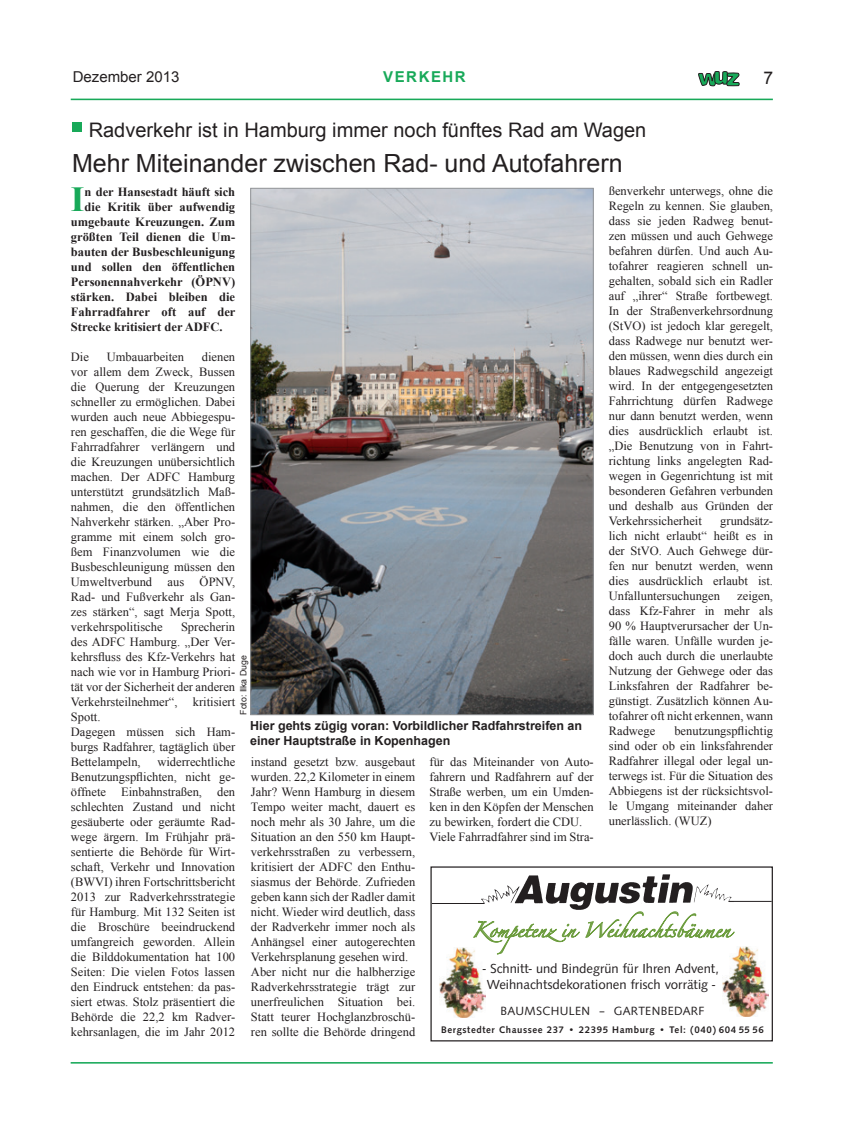
<style>
.page{position:relative;width:844px;height:1134px;background:#fff}
.page>*{position:absolute;margin:0;border:0;box-sizing:border-box;transform-origin:0 0}
.t1{font:700 35.12px "Times New Roman";color:#18a959}
.t2{font:25px "Arial";color:#231f20}
.t3{font:20px "Arial";color:#231f20}
.t4{font:17.5px "Arial";color:#231f20}
.t5{font:15px "Arial";color:#231f20}
.t6{font:700 15px "Arial";letter-spacing:.1em;color:#18a959}
.t7{font:13.62px/16.2px "Syntax";color:#231f20}
.t8{font:12.5px/15px "Times New Roman";color:#231f20;text-align:justify}
.t9{font:700 12.5px "Times New Roman";color:#231f20}
.t10{font:700 12.5px/15px "Arial";color:#231f20}
.t11{font:12.38px "Syntax";letter-spacing:.03em;color:#231f20}
.t12{font:700 9.88px "Syntax";letter-spacing:.06em;color:#231f20}
.t13{font:8.75px "Arial";color:#231f20}
</style>
<div class="page">
<hr style="left:71px;top:1062px;width:701px;height:1px;background:#18a959">
<hr style="left:71px;top:99px;width:701px;height:1px;background:#18a959">
<svg style="left:698px;top:71px;width:41px;height:15px"></svg>
<div style="left:72px;top:122px;width:9px;height:10px;background:#18a959"></div>
<img style="left:252px;top:190px;width:339px;height:523px">
<img style="left:722px;top:946px;width:46px;height:70px">
<img style="left:439px;top:947px;width:46px;height:70px">
<div style="left:430px;top:866px;width:342px;height:175px;border:1px solid #231f20"></div>
<svg style="left:473px;top:912px;width:261px;height:43px"></svg>
<img style="left:481px;top:874px;width:253px;height:38px">
<hr style="left:432px;top:903px;width:52px;height:1px;background:#231f20">
<hr style="left:728px;top:901px;width:43px;height:1px;background:#231f20">
<p class="t5" style="left:73px;top:67px;width:108px">Dezember 2013</p>
<p class="t6" style="left:383px;top:67px;width:84px">VERKEHR</p>
<h3 class="t4" style="left:763px;top:66px;width:11px">7</h3>
<h3 class="t3" style="left:89px;top:117px;width:559px">Radverkehr ist in Hamburg immer noch fünftes Rad am Wagen</h3>
<h2 class="t2" style="left:72px;top:147px;width:552px">Mehr Miteinander zwischen Rad- und Autofahrern</h2>
<h1 class="t1" style="left:71px;top:175px;width:15px">I</h1>
<p class="t9" style="left:85px;top:183px;width:152px">n der Hansestadt häuft sich</p>
<p class="t8" style="left:608px;top:183px;width:166px">ßenverkehr unterwegs, ohne die Regeln zu kennen. Sie glauben, dass sie jeden Radweg benut&shy;zen müssen und auch Gehwege befahren dürfen. Und auch Au&shy;tofahrer reagieren schnell un&shy;gehalten, sobald sich ein Radler auf „ihrer“ Straße fortbewegt.<br>In der Straßenverkehrsordnung (StVO) ist jedoch klar geregelt, dass Radwege nur benutzt wer&shy;den müssen, wenn dies durch ein blaues Radwegschild angezeigt wird. In der entgegengesetzten Fahrrichtung dürfen Radwege nur dann benutzt werden, wenn dies ausdrücklich erlaubt ist. „Die Benutzung von in Fahrt&shy;richtung links angelegten Rad&shy;wegen in Gegenrichtung ist mit besonderen Gefahren verbunden und deshalb aus Gründen der Verkehrssicherheit</p>
<p class="t9" style="left:85px;top:198px;width:152px">die Kritik über aufwendig</p>
<p class="t9" style="left:71px;top:213px;width:166px">umgebaute Kreuzungen. Zum</p>
<p class="t9" style="left:71px;top:228px;width:166px">größten Teil dienen die Um-</p>
<p class="t9" style="left:71px;top:243px;width:166px">bauten der Busbeschleunigung</p>
<p class="t9" style="left:71px;top:258px;width:166px">und sollen den öffentlichen</p>
<p class="t9" style="left:71px;top:273px;width:166px">Personennahverkehr (ÖPNV)</p>
<p class="t9" style="left:71px;top:288px;width:166px">stärken. Dabei bleiben die</p>
<p class="t9" style="left:71px;top:303px;width:166px">Fahrradfahrer oft auf der</p>
<p class="t9" style="left:71px;top:318px;width:153px">Strecke kritisiert der ADFC.</p>
<p class="t8" style="left:71px;top:349px;width:20px">Die</p>
<p class="t8" style="left:107px;top:349px;width:79px">Umbauarbeiten</p>
<p class="t8" style="left:71px;top:349px;width:166px;text-indent:131px">dienen vor allem dem Zweck, Bussen die Querung der Kreuzungen schneller zu ermöglichen. Dabei wurden auch neue Abbiegespu&shy;ren geschaffen, die die Wege für Fahrradfahrer verlängern und die Kreuzungen unübersichtlich machen. Der ADFC Hamburg unterstützt grundsätzlich Maß&shy;nahmen, die den öffentlichen Nahverkehr stärken. „Aber Pro&shy;gramme mit einem solch gro&shy;ßem Finanzvolumen wie die Busbeschleunigung müssen den Umweltverbund aus ÖPNV, Rad- und Fußverkehr als Gan&shy;zes stärken“, sagt Merja Spott, verkehrspolitische</p>
<p class="t8" style="left:608px;top:513px;width:166px;text-indent:111px">grundsätz&shy;lich nicht erlaubt“ heißt es in der StVO. Auch Gehwege dür&shy;fen nur benutzt werden, wenn dies ausdrücklich erlaubt ist.<br>Unfalluntersuchungen</p>
<p class="t8" style="left:608px;top:588px;width:166px;text-indent:128px">zeigen, dass Kfz-Fahrer in mehr als 90 % Hauptverursacher der Un&shy;fälle waren. Unfälle wurden je&shy;doch auch durch die unerlaubte Nutzung der Gehwege oder das Linksfahren der Radfahrer be&shy;günstigt. Zusätzlich können Au&shy;tofahrer oft nicht erkennen, wann Radwege</p>
<p class="t8" style="left:71px;top:619px;width:166px;text-align:left;text-indent:110px">Sprecherin des ADFC Hamburg. „Der Ver&shy;kehrsfluss des Kfz-Verkehrs hat nach wie vor in Hamburg Priori&shy;tät vor der Sicherheit der anderen<br>Verkehrsteilnehmer“, kritisiert<br>Spott.<br>Dagegen müssen sich Ham&shy;burgs Radfahrer, tagtäglich über<br>Bettelampeln,</p>
<p class="t13" style="left:237px;top:715px;width:61px;rotate:-90deg">Foto: Ilka Duge</p>
<p class="t10" style="left:250px;top:719px;width:333px">Hier gehts zügig voran: Vorbildlicher Radfahrstreifen an einer Hauptstraße in Kopenhagen</p>
<p class="t8" style="left:608px;top:723px;width:166px;text-indent:66px">benutzungspflichtig sind oder ob ein linksfahrender Radfahrer illegal oder legal un&shy;terwegs ist. Für die Situation des Abbiegens ist der rücksichtsvol&shy;le Umgang miteinander daher unerlässlich. (WUZ)</p>
<p class="t8" style="left:71px;top:754px;width:166px;text-indent:86px">widerrechtliche Benutzungspflichten, nicht ge&shy;öffnete Einbahnstraßen, den schlechten Zustand und nicht gesäuberte oder geräumte Rad&shy;wege ärgern. Im Frühjahr prä&shy;sentierte die Behörde für Wirt&shy;schaft, Verkehr und Innovation (BWVI) ihren Fortschrittsbericht 2013 zur Radverkehrsstrategie für Hamburg. Mit 132 Seiten ist die Broschüre beeindruckend umfangreich geworden. Allein die Bilddokumentation hat 100<br>Seiten: Die vielen Fotos lassen den Eindruck entstehen: da pas&shy;siert etwas. Stolz präsentiert die Behörde die 22,2 km Radver&shy;kehrsanlagen, die im Jahr 2012</p>
<p class="t8" style="left:251px;top:754px;width:166px;text-align:left">instand gesetzt bzw. ausgebaut wurden. 22,2 Kilometer in einem<br>Jahr? Wenn Hamburg in diesem<br>Tempo weiter macht, dauert es noch mehr als 30 Jahre, um die<br>Situation an den 550 km Haupt&shy;verkehrsstraßen zu verbessern, kritisiert der ADFC den Enthu&shy;siasmus der Behörde. Zufrieden geben kann sich der Radler damit nicht. Wieder wird deutlich, dass der Radverkehr immer noch als<br>Anhängsel einer autogerechten<br>Verkehrsplanung gesehen wird.<br>Aber nicht nur die halbherzige<br>Radverkehrsstrategie trägt zur unerfreulichen Situation bei.<br>Statt teurer Hochglanzbroschü&shy;ren sollte die Behörde dringend</p>
<p class="t8" style="left:429px;top:754px;width:166px;text-align:left">für das Miteinander von Auto&shy;fahrern und Radfahrern auf der<br>Straße werben, um ein Umden&shy;ken in den Köpfen der Menschen zu bewirken, fordert die CDU.<br>Viele Fahrradfahrer sind im Stra-</p>
<p class="t7" style="left:483px;top:960px;width:237px">- Schnitt- und Bindegrün für Ihren Advent,<br>Weihnachtsdekorationen frisch vorrätig -</p>
<p class="t11" style="left:500px;top:1004px;width:205px">BAUMSCHULEN – GARTENBEDARF</p>
<p class="t12" style="left:441px;top:1023px;width:324px">Bergstedter Chaussee 237 • 22395 Hamburg • Tel: (040) 604 55 56</p>
</div>
